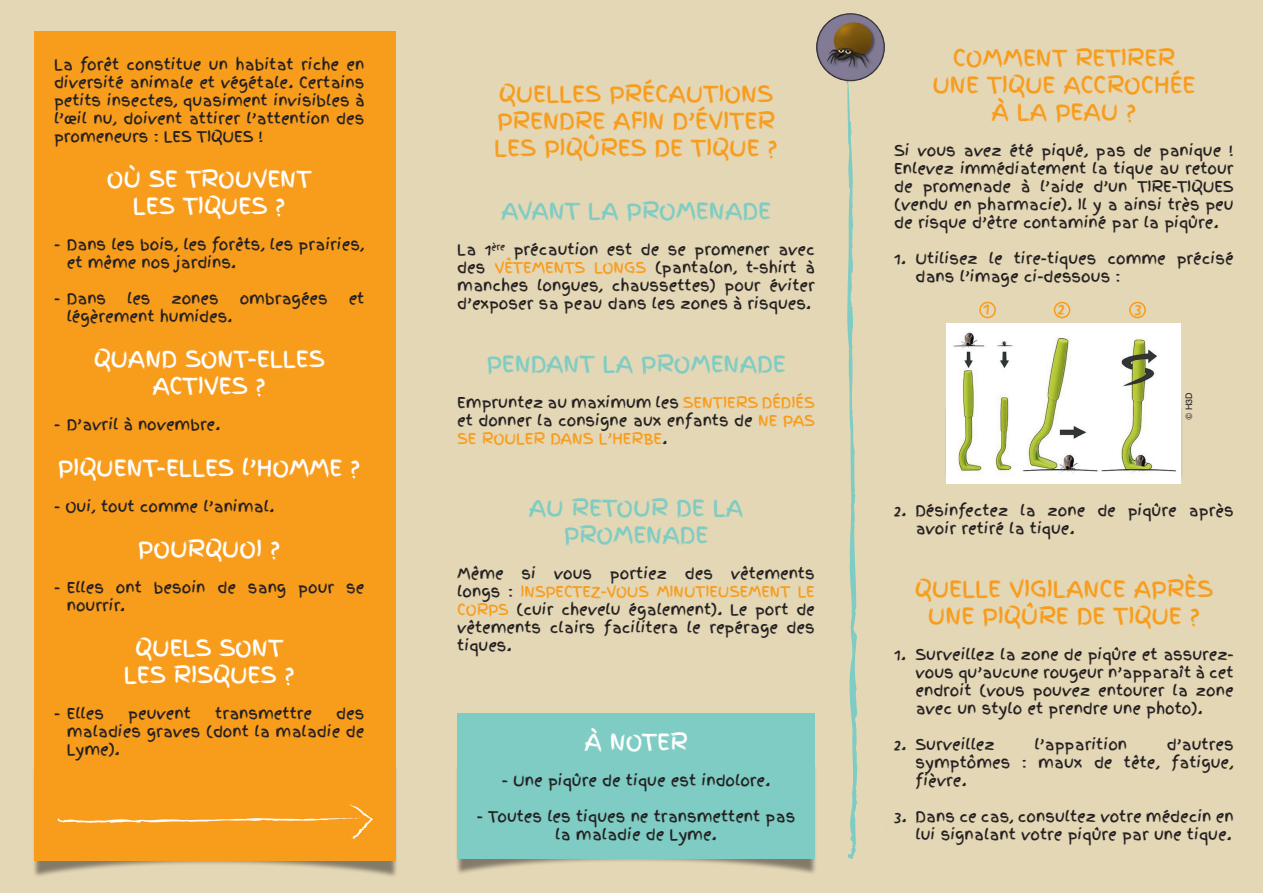
<style>
.page{position:relative;width:1263px;height:893px;background:#e4d7b5}
.page>*{position:absolute;margin:0;border:0;box-sizing:border-box;transform-origin:0 0}
.t1{font:22.5px/27px "Finger Paint";color:#f89c1c;text-align:center}
.t2{font:22.5px/27px "Finger Paint";color:#fff;text-align:center}
.t3{font:22.5px/27px "Finger Paint";color:#7eccc3;text-align:center}
.t4{font:15px/18px "Finger Paint";color:#231f20;text-align:justify}
.t5{font:15px "Finger Paint";color:#f89c1c}
.t6{font:9px "Swiss 721 BT";color:#231f20}
.s1{color:#f89c1c}
</style>
<div class="page">
<div style="left:944px;top:404px;width:239px;height:77px;background:#231f20;opacity:.5"></div>
<div style="left:455px;top:762px;width:362px;height:113px;background:#231f20;opacity:.5"></div>
<div style="left:32px;top:764px;width:367px;height:114px;background:#231f20;opacity:.5"></div>
<svg style="left:846px;top:80px;width:13px;height:779px"></svg>
<div style="left:35px;top:32px;width:361px;height:829px;background:#f89c1c"></div>
<img style="left:816px;top:13px;width:69px;height:68px;border-radius:34px">
<svg style="left:57px;top:804px;width:316px;height:35px"></svg>
<div style="left:457px;top:713px;width:358px;height:146px;background:#7eccc3"></div>
<img style="left:947px;top:324px;width:234px;height:160px">
<div style="left:979px;top:302px;width:17px;height:16px;border:2px solid #f89c1c;border-radius:50%"></div>
<div style="left:1054px;top:302px;width:16px;height:16px;border:2px solid #f89c1c;border-radius:50%"></div>
<div style="left:1129px;top:302px;width:17px;height:16px;border:2px solid #f89c1c;border-radius:50%"></div>
<p class="t4" style="left:54px;top:56px;width:312px">La forêt constitue un habitat riche en diversité animale et végétale. Certains petits insectes, quasiment invisibles à l’œil nu, doivent attirer l’attention des promeneurs : LES TIQUES !</p>
<p class="t2" style="left:107px;top:166px;width:206px">OÙ SE TROUVENT</p>
<p class="t2" style="left:133px;top:193px;width:154px">LES TIQUES ?</p>
<p class="t4" style="left:67px;top:236px;width:299px;text-indent:-13px">- Dans les bois, les forêts, les prairies, et même nos jardins.</p>
<p class="t4" style="left:54px;top:290px;width:54px">- Dans</p>
<p class="t4" style="left:127px;top:290px;width:25px">les</p>
<p class="t4" style="left:171px;top:290px;width:49px">zones</p>
<p class="t4" style="left:240px;top:290px;width:90px">ombragées</p>
<p class="t4" style="left:349px;top:290px;width:17px">et</p>
<p class="t4" style="left:67px;top:308px;width:167px">légèrement humides.</p>
<p class="t2" style="left:94px;top:346px;width:232px">QUAND SONT-ELLES<br>ACTIVES ?</p>
<p class="t4" style="left:54px;top:416px;width:168px">- D’avril à novembre.</p>
<p class="t2" style="left:58px;top:454px;width:304px">PIQUENT-ELLES l’HOMME ?</p>
<p class="t4" style="left:54px;top:497px;width:222px">- Oui, tout comme l’animal.</p>
<p class="t2" style="left:138px;top:535px;width:144px">POURQUOI ?</p>
<p class="t4" style="left:67px;top:578px;width:299px;text-indent:-13px">- Elles ont besoin de sang pour se nourrir.</p>
<p class="t2" style="left:135px;top:634px;width:149px">QUELS SONT</p>
<p class="t2" style="left:124px;top:661px;width:172px">LES RISQUES ?</p>
<p class="t4" style="left:54px;top:704px;width:52px">- Elles</p>
<p class="t4" style="left:128px;top:704px;width:64px">peuvent</p>
<p class="t4" style="left:215px;top:704px;width:98px">transmettre</p>
<p class="t4" style="left:67px;top:704px;width:299px;text-indent:270px">des maladies graves (dont la maladie de Lyme).</p>
<p class="t1" style="left:499px;top:81px;width:276px">QUELLES PRÉCAUTIONS</p>
<p class="t1" style="left:497px;top:108px;width:279px">PRENDRE AFIN D’ÉVITER</p>
<p class="t1" style="left:494px;top:135px;width:285px">LES PIQÛRES DE TIQUE ?</p>
<p class="t3" style="left:501px;top:198px;width:271px">AVANT LA PROMENADE</p>
<p class="t4" style="left:457px;top:241px;width:359px">La 1<sup>ère</sup> précaution est de se promener avec des <span class="s1">VÊTEMENTS LONGS</span> (pantalon, t-shirt à manches longues, chaussettes) pour éviter d’exposer sa peau dans les zones à risques.</p>
<p class="t3" style="left:486px;top:351px;width:301px">PENDANT LA PROMENADE</p>
<p class="t4" style="left:457px;top:394px;width:359px">Empruntez au maximum les <span class="s1">SENTIERS DÉDIÉS </span>et donner la consigne aux enfants de <span class="s1">NE PAS SE ROULER DANS L’HERBE</span>.</p>
<p class="t3" style="left:529px;top:495px;width:216px">AU RETOUR DE LA<br>PROMENADE</p>
<p class="t4" style="left:457px;top:565px;width:359px">Même si vous portiez des vêtements longs : <span class="s1">INSPECTEZ-VOUS MINUTIEUSEMENT LE CORPS</span> (cuir chevelu également). Le port de vêtements clairs facilitera le repérage des tiques.</p>
<p class="t2" style="left:584px;top:729px;width:105px">À NOTER</p>
<p class="t4" style="left:502px;top:772px;width:270px">- Une piqûre de tique est indolore.</p>
<p class="t4" style="left:477px;top:808px;width:320px">- Toutes les tiques ne transmettent pas</p>
<p class="t4" style="left:555px;top:826px;width:163px">la maladie de Lyme.</p>
<p class="t1" style="left:953px;top:44px;width:223px">COMMENT RETIRER</p>
<p class="t1" style="left:932px;top:71px;width:265px">UNE TIQUE ACCROCHÉE</p>
<p class="t1" style="left:991px;top:98px;width:146px">À LA PEAU ?</p>
<p class="t4" style="left:894px;top:142px;width:341px">Si vous avez été piqué, pas de panique !<br>Enlevez immédiatement la tique au retour de promenade à l’aide d’un TIRE-TIQUES (vendu en pharmacie). Il y a ainsi très peu de risque d’être contaminé par la piqûre.</p>
<p class="t4" style="left:915px;top:250px;width:320px;text-indent:-21px">1. Utilisez le tire-tiques comme précisé dans l’image ci-dessous :</p>
<p class="t5" style="left:983px;top:298px;width:8px">1</p>
<p class="t5" style="left:1058px;top:298px;width:8px">2</p>
<p class="t5" style="left:1134px;top:298px;width:9px">3</p>
<p class="t6" style="left:1183px;top:420px;width:29px;rotate:-90deg">© H3D</p>
<p class="t4" style="left:915px;top:502px;width:320px;text-indent:-21px">2. Désinfectez la zone de piqûre après avoir retiré la tique.</p>
<p class="t1" style="left:915px;top:575px;width:300px">QUELLE VIGILANCE APRÈS<br>UNE PIQÛRE DE TIQUE ?</p>
<p class="t4" style="left:915px;top:646px;width:320px;text-indent:-21px">1. Surveillez la zone de piqûre et assurez&shy;vous qu’aucune rougeur n’apparaît à cet endroit (vous pouvez entourer la zone avec un stylo et prendre une photo).</p>
<p class="t4" style="left:894px;top:736px;width:102px">2. Surveillez</p>
<p class="t4" style="left:1034px;top:736px;width:94px">l’apparition</p>
<p class="t4" style="left:915px;top:736px;width:320px;text-indent:251px">d’autres symptômes : maux de tête, fatigue, fièvre.</p>
<p class="t4" style="left:894px;top:808px;width:341px;text-align:right">3. Dans ce cas, consultez votre médecin en lui signalant votre piqûre par une tique.</p>
</div>
